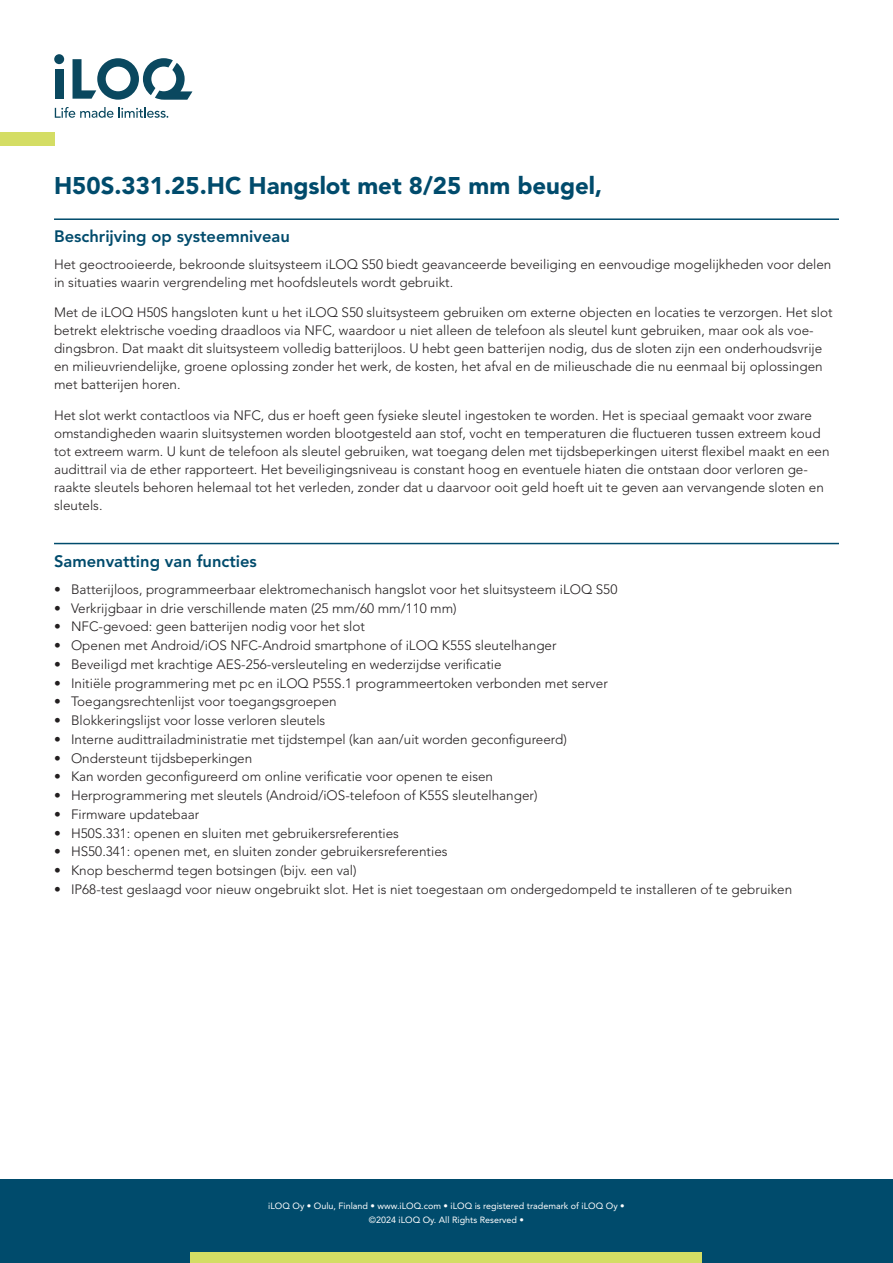
<style>
.page{position:relative;width:893px;height:1263px;background:#fff}
.page>*{position:absolute;margin:0;border:0;box-sizing:border-box;transform-origin:0 0}
.Tuotenimi{font:900 24px "Avenir LT Std";color:#004b6c}
.Otsikko{font:800 16.5px "Avenir LT Std";color:#004b6c}
.nl_NL{font:300 13.5px/18px "Avenir LT Std";color:#231f20}
.t1{font:9px/13.5px "Avenir LT Std";color:#fff;text-align:center}
</style>
<div class="page">
<div style="left:0;top:1179px;width:893px;height:84px;background:#004b6c"></div>
<div style="left:191px;top:1252px;width:511px;height:11px;background:#d4dd64"></div>
<div style="left:55px;top:69px;width:9px;height:30px;background:#0a485f"></div>
<div style="left:54px;top:54px;width:10px;height:10px;background:#0a485f;border-radius:50%"></div>
<svg style="left:73px;top:58px;width:119px;height:42px"></svg>
<svg style="left:55px;top:107px;width:113px;height:11px"></svg>
<div style="left:0;top:133px;width:54px;height:13px;background:#d4dd64"></div>
<hr style="left:54px;top:218px;width:785px;height:2px;background:#004b6c">
<hr style="left:54px;top:543px;width:785px;height:1px;background:#004b6c">
<p class="Tuotenimi" style="left:54px;top:171px;width:550px">H50S.331.25.HC Hangslot met 8/25 mm beugel,</p>
<p class="Otsikko" style="left:54px;top:227px;width:237px">Beschrijving op systeemniveau</p>
<p class="nl_NL" style="left:54px;top:255px;width:779px">Het geoctrooieerde, bekroonde sluitsysteem iLOQ S50 biedt geavanceerde beveiliging en eenvoudige mogelijkheden voor delen in situaties waarin vergrendeling met hoofdsleutels wordt gebruikt.</p>
<p class="nl_NL" style="left:54px;top:304px;width:780px">Met de iLOQ H50S hangsloten kunt u het iLOQ S50 sluitsysteem gebruiken om externe objecten en locaties te verzorgen. Het slot betrekt elektrische voeding draadloos via NFC, waardoor u niet alleen de telefoon als sleutel kunt gebruiken, maar ook als voe&shy;dingsbron. Dat maakt dit sluitsysteem volledig batterijloos. U hebt geen batterijen nodig, dus de sloten zijn een onderhoudsvrije en milieuvriendelijke, groene oplossing zonder het werk, de kosten, het afval en de milieuschade die nu eenmaal bij oplossingen met batterijen horen.</p>
<p class="nl_NL" style="left:54px;top:407px;width:777px">Het slot werkt contactloos via NFC, dus er hoeft geen fysieke sleutel ingestoken te worden. Het is speciaal gemaakt voor zware omstandigheden waarin sluitsystemen worden blootgesteld aan stof, vocht en temperaturen die fluctueren tussen extreem koud tot extreem warm. U kunt de telefoon als sleutel gebruiken, wat toegang delen met tijdsbeperkingen uiterst flexibel maakt en een audittrail via de ether rapporteert. Het beveiligingsniveau is constant hoog en eventuele hiaten die ontstaan door verloren ge&shy;raakte sleutels behoren helemaal tot het verleden, zonder dat u daarvoor ooit geld hoeft uit te geven aan vervangende sloten en sleutels.</p>
<p class="Otsikko" style="left:54px;top:551px;width:204px">Samenvatting van functies</p>
<p class="nl_NL" style="left:54px;top:580px;width:565px">• Batterijloos, programmeerbaar elektromechanisch hangslot voor het sluitsysteem iLOQ S50</p>
<p class="nl_NL" style="left:54px;top:599px;width:404px">• Verkrijgbaar in drie verschillende maten (25 mm/60 mm/110 mm)</p>
<p class="nl_NL" style="left:54px;top:618px;width:312px">• NFC-gevoed: geen batterijen nodig voor het slot</p>
<p class="nl_NL" style="left:54px;top:636px;width:504px">• Openen met Android/iOS NFC-Android smartphone of iLOQ K55S sleutelhanger</p>
<p class="nl_NL" style="left:54px;top:655px;width:449px">• Beveiligd met krachtige AES-256-versleuteling en wederzijdse verificatie</p>
<p class="nl_NL" style="left:54px;top:674px;width:555px">• Initiële programmering met pc en iLOQ P55S.1 programmeertoken verbonden met server</p>
<p class="nl_NL" style="left:54px;top:693px;width:284px">• Toegangsrechtenlijst voor toegangsgroepen</p>
<p class="nl_NL" style="left:54px;top:711px;width:273px">• Blokkeringslijst voor losse verloren sleutels</p>
<p class="nl_NL" style="left:54px;top:730px;width:514px">• Interne audittrailadministratie met tijdstempel (kan aan/uit worden geconfigureerd)</p>
<p class="nl_NL" style="left:54px;top:749px;width:200px">• Ondersteunt tijdsbeperkingen</p>
<p class="nl_NL" style="left:54px;top:768px;width:441px">• Kan worden geconfigureerd om online verificatie voor openen te eisen</p>
<p class="nl_NL" style="left:54px;top:786px;width:485px">• Herprogrammering met sleutels (Android/iOS-telefoon of K55S sleutelhanger)</p>
<p class="nl_NL" style="left:54px;top:805px;width:147px">• Firmware updatebaar</p>
<p class="nl_NL" style="left:54px;top:824px;width:346px">• H50S.331: openen en sluiten met gebruikersreferenties</p>
<p class="nl_NL" style="left:54px;top:843px;width:395px">• HS50.341: openen met, en sluiten zonder gebruikersreferenties</p>
<p class="nl_NL" style="left:54px;top:861px;width:304px">• Knop beschermd tegen botsingen (bijv. een val)</p>
<p class="nl_NL" style="left:54px;top:880px;width:740px">• IP68-test geslaagd voor nieuw ongebruikt slot. Het is niet toegestaan om ondergedompeld te installeren of te gebruiken</p>
<p class="t1" style="left:268px;top:1199px;width:358px">iLOQ Oy • Oulu, Finland • www.iLOQ.com • iLOQ is registered trademark of iLOQ Oy • ©2024 iLOQ Oy. All Rights Reserved •</p>
</div>
